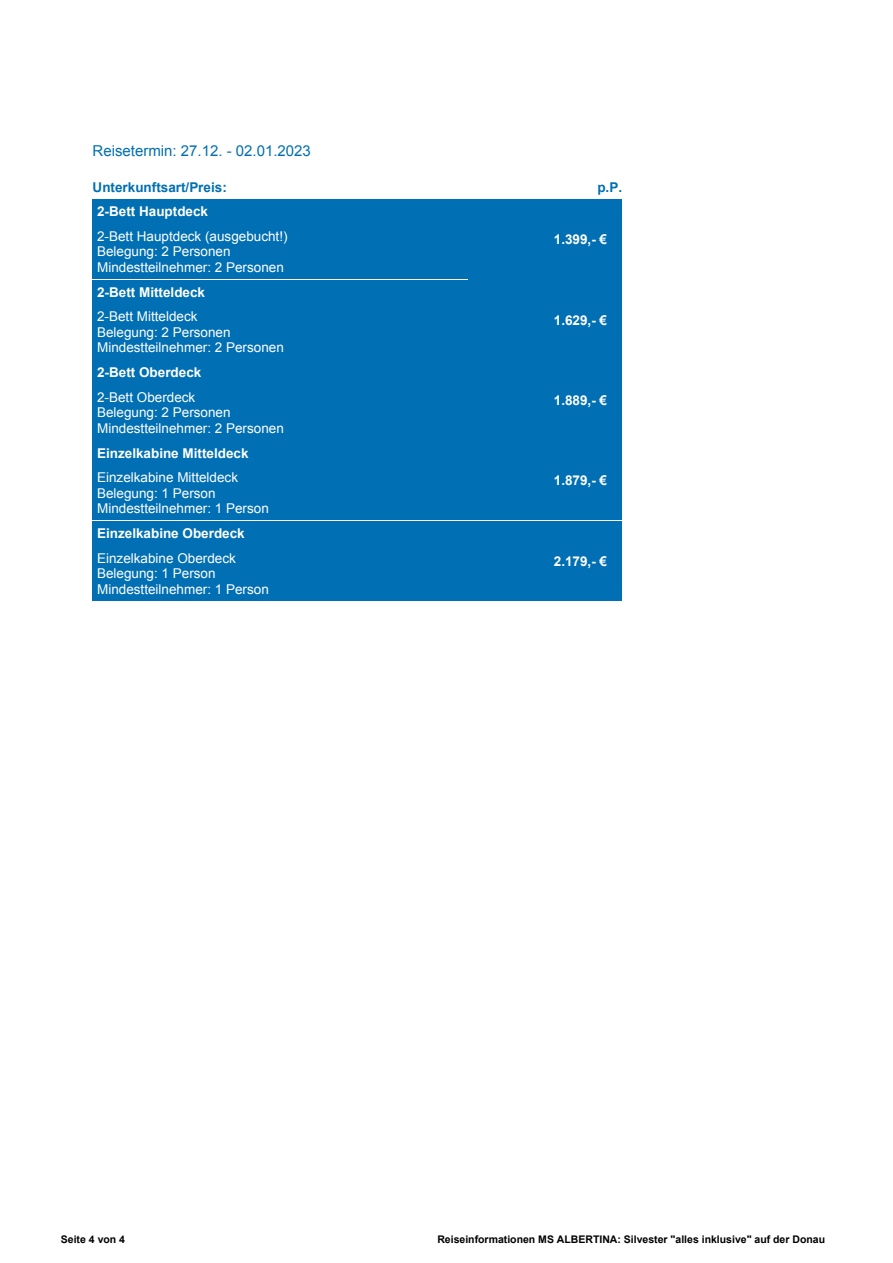
<style>
.page{position:relative;width:893px;height:1263px;background:#fff}
.page>*{position:absolute;margin:0;border:0;box-sizing:border-box;transform-origin:0 0}
.t1{font:15px "Arial";color:#006fb3}
.t2{font:13.5px/15.6px "Arial";color:#fff}
.t3{font:700 13.5px "Arial";color:#fff}
.t4{font:700 13.5px "Arial";color:#006fb3}
.t5{font:700 10.5px "Arial";color:#000}
</style>
<div class="page">
<div style="left:93px;top:199px;width:375px;height:25px;background:#006fb3"></div>
<div style="left:93px;top:224px;width:375px;height:55px;background:#006fb3"></div>
<div style="left:468px;top:199px;width:17px;height:80px;background:#006fb3"></div>
<div style="left:485px;top:199px;width:137px;height:80px;background:#006fb3"></div>
<div style="left:93px;top:280px;width:375px;height:24px;background:#006fb3"></div>
<div style="left:93px;top:304px;width:375px;height:56px;background:#006fb3"></div>
<div style="left:468px;top:280px;width:17px;height:80px;background:#006fb3"></div>
<div style="left:485px;top:280px;width:137px;height:80px;background:#006fb3"></div>
<div style="left:93px;top:360px;width:375px;height:25px;background:#006fb3"></div>
<div style="left:93px;top:385px;width:375px;height:55px;background:#006fb3"></div>
<div style="left:468px;top:360px;width:17px;height:80px;background:#006fb3"></div>
<div style="left:485px;top:360px;width:137px;height:80px;background:#006fb3"></div>
<div style="left:93px;top:441px;width:375px;height:24px;background:#006fb3"></div>
<div style="left:93px;top:465px;width:375px;height:56px;background:#006fb3"></div>
<div style="left:468px;top:441px;width:17px;height:80px;background:#006fb3"></div>
<div style="left:485px;top:441px;width:137px;height:80px;background:#006fb3"></div>
<div style="left:93px;top:521px;width:375px;height:25px;background:#006fb3"></div>
<div style="left:93px;top:546px;width:375px;height:55px;background:#006fb3"></div>
<div style="left:468px;top:521px;width:17px;height:80px;background:#006fb3"></div>
<div style="left:485px;top:521px;width:137px;height:80px;background:#006fb3"></div>
<p class="t1" style="left:93px;top:145px;width:220px">Reisetermin: 27.12. - 02.01.2023</p>
<p class="t4" style="left:93px;top:182px;width:136px">Unterkunftsart/Preis:</p>
<p class="t4" style="left:597px;top:182px;width:26px">p.P.</p>
<p class="t3" style="left:97px;top:207px;width:112px">2-Bett Hauptdeck</p>
<p class="t2" style="left:97px;top:230px;width:192px">2-Bett Hauptdeck (ausgebucht!)<br>Belegung: 2 Personen<br>Mindestteilnehmer: 2 Personen</p>
<p class="t3" style="left:554px;top:234px;width:55px">1.399,- €</p>
<p class="t3" style="left:97px;top:287px;width:109px">2-Bett Mitteldeck</p>
<p class="t2" style="left:97px;top:310px;width:188px">2-Bett Mitteldeck<br>Belegung: 2 Personen<br>Mindestteilnehmer: 2 Personen</p>
<p class="t3" style="left:554px;top:315px;width:55px">1.629,- €</p>
<p class="t3" style="left:97px;top:367px;width:106px">2-Bett Oberdeck</p>
<p class="t2" style="left:97px;top:390px;width:188px">2-Bett Oberdeck<br>Belegung: 2 Personen<br>Mindestteilnehmer: 2 Personen</p>
<p class="t3" style="left:554px;top:395px;width:55px">1.889,- €</p>
<p class="t3" style="left:97px;top:448px;width:153px">Einzelkabine Mitteldeck</p>
<p class="t2" style="left:97px;top:471px;width:173px">Einzelkabine Mitteldeck<br>Belegung: 1 Person<br>Mindestteilnehmer: 1 Person</p>
<p class="t3" style="left:554px;top:475px;width:55px">1.879,- €</p>
<p class="t3" style="left:97px;top:528px;width:149px">Einzelkabine Oberdeck</p>
<p class="t2" style="left:97px;top:551px;width:173px">Einzelkabine Oberdeck<br>Belegung: 1 Person<br>Mindestteilnehmer: 1 Person</p>
<p class="t3" style="left:554px;top:556px;width:55px">2.179,- €</p>
<p class="t5" style="left:61px;top:1235px;width:66px">Seite 4 von 4</p>
<p class="t5" style="left:437px;top:1235px;width:389px">Reiseinformationen MS ALBERTINA: Silvester "alles inklusive" auf der Donau</p>
</div>
